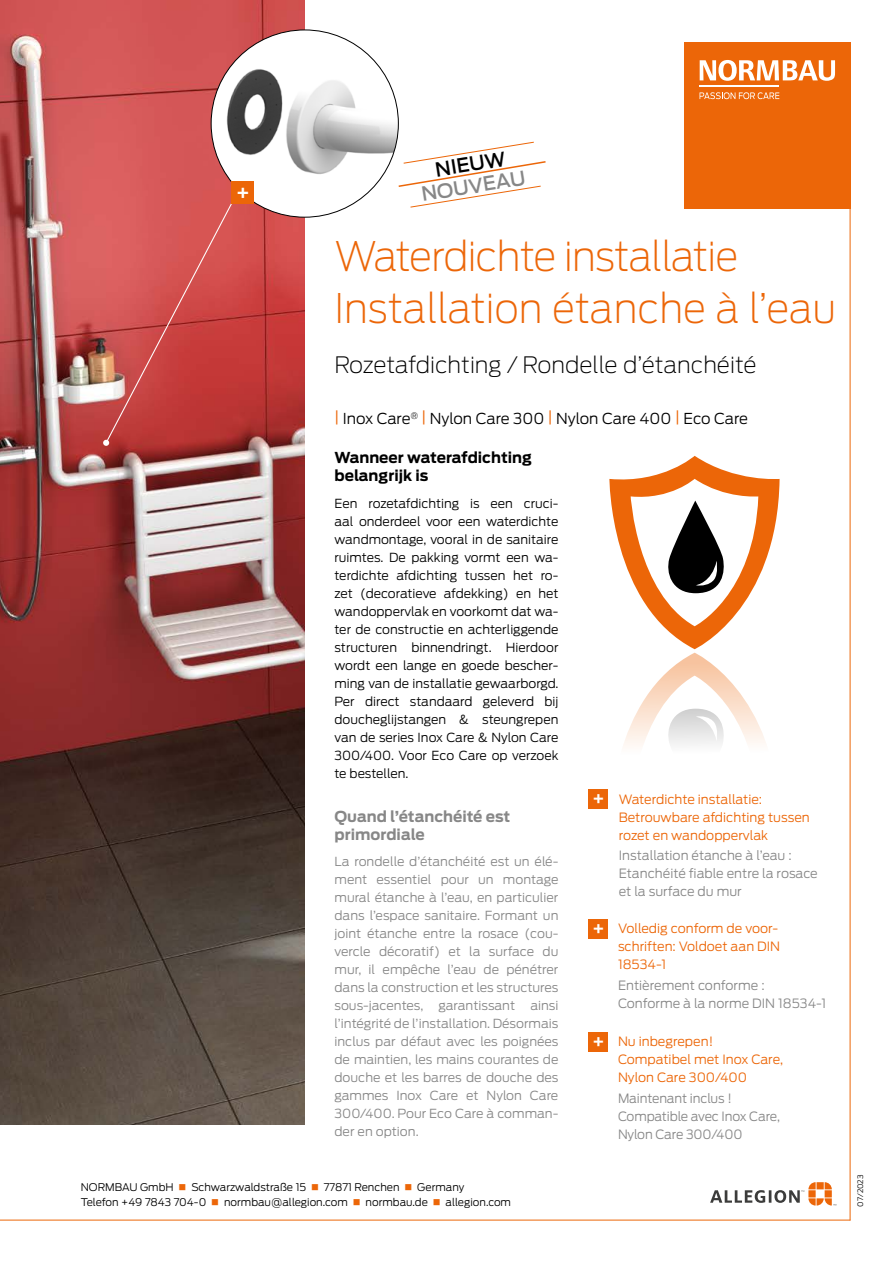
<style>
.page{position:relative;width:893px;height:1263px;background:#fff}
.page>*{position:absolute;margin:0;border:0;box-sizing:border-box;transform-origin:0 0}
.t1{font:200 40.5px "Antenna";color:#ec6608}
.t2{font:200 40.5px "Antenna";letter-spacing:-.02em;color:#ec6608}
.t3{font:200 22.5px "Antenna";color:#000}
.t4{font:500 20.25px "Antenna";color:#fff}
.t5{font:500 19.5px "Antenna";color:#878787}
.t6{font:500 19.5px "Antenna";color:#000}
.t7{font:500 18px "Antenna";color:#fff}
.t8{font:300 15px "Antenna";color:#000}
.t9{font:700 15px/18px "Antenna";color:#000}
.t10{font:700 15px/18px "Antenna";color:#878787}
.t11{font:300 12.75px/18px "Antenna";letter-spacing:-.01em;color:#878787}
.t12{font:300 12.75px/18px "Antenna";color:#ec6608}
.t13{font:300 12.45px/18px "Antenna";color:#878787;text-align:justify}
.t14{font:300 12.45px/18px "Antenna";color:#000;text-align:justify}
.t15{font:300 10.5px/15px "Antenna";color:#000}
.t16{font:300 7.5px "Antenna";color:#000}
.s1{color:#ec6608}
</style>
<div class="page">
<svg style="left:609px;top:456px;width:171px;height:290px"></svg>
<div style="left:588px;top:1031px;width:20px;height:20px;background:#ec6608"></div>
<div style="left:588px;top:919px;width:20px;height:19px;background:#ec6608"></div>
<div style="left:588px;top:789px;width:20px;height:20px;background:#ec6608"></div>
<img style="left:0;top:0;width:305px;height:1124px">
<img style="left:211px;top:30px;width:187px;height:187px;border-radius:94px">
<hr style="left:0;top:1220px;width:850px;height:1px;background:#ec6608">
<svg style="left:710px;top:1182px;width:126px;height:23px"></svg>
<div style="left:684px;top:43px;width:166px;height:166px;background:#ec6608"></div>
<svg style="left:700px;top:60px;width:135px;height:21px"></svg>
<hr style="left:700px;top:85px;width:79px;height:2px;background:#fff">
<svg style="left:699px;top:92px;width:80px;height:7px"></svg>
<hr style="left:850px;top:207px;width:1px;height:1013px;background:#ec6608">
<svg style="left:103px;top:191px;width:136px;height:255px;background:#cd4e4d"></svg>
<div style="left:232px;top:181px;width:22px;height:23px;background:#ec6608"></div>
<svg style="left:398px;top:142px;width:148px;height:66px"></svg>
<h3 class="t4" style="left:236px;top:180px;width:16px">+</h3>
<h3 class="t6" style="left:434px;top:158px;width:73px;rotate:-9deg">NIEUW</h3>
<h3 class="t5" style="left:420px;top:183px;width:107px;rotate:-9deg">NOUVEAU</h3>
<h1 class="t2" style="left:334px;top:232px;width:406px">Waterdichte installatie</h1>
<h1 class="t1" style="left:334px;top:284px;width:503px">Installation étanche à l’eau</h1>
<h2 class="t3" style="left:334px;top:351px;width:424px">Rozetafdichting / Rondelle d’étanchéité</h2>
<p class="t8" style="left:334px;top:409px;width:415px"><span class="s1">|</span> Inox Care<sup>®</sup> <span class="s1">|</span> Nylon Care 300 <span class="s1">|</span> Nylon Care 400 <span class="s1">|</span> Eco Care</p>
<p class="t9" style="left:334px;top:449px;width:199px">Wanneer waterafdichting belangrijk is</p>
<p class="t14" style="left:334px;top:494px;width:226px">Een rozetafdichting is een cruci&shy;aal onderdeel voor een waterdichte wandmontage, vooral in de sanitaire ruimtes. De pakking vormt een wa&shy;terdichte afdichting tussen het ro&shy;zet (decoratieve afdekking) en het wandoppervlak en voorkomt dat wa&shy;ter de constructie en achterliggende structuren binnendringt. Hierdoor wordt een lange en goede bescher&shy;ming van de installatie gewaarborgd.<br>Per direct standaard geleverd bij doucheglijstangen &amp; steungrepen van de series Inox Care &amp; Nylon Care 300/400. Voor Eco Care op verzoek te bestellen.</p>
<p class="t10" style="left:334px;top:807px;width:177px">Quand l’étanchéité est primordiale</p>
<p class="t13" style="left:334px;top:852px;width:225px">La rondelle d’étanchéité est un élé&shy;ment essentiel pour un montage mural étanche à l’eau, en particulier dans l’espace sanitaire. Formant un joint étanche entre la rosace (cou&shy;vercle décoratif) et la surface du mur, il empêche l’eau de pénétrer dans la construction et les structures sous-jacentes, garantissant ainsi l’intégrité de l’installation. Désormais inclus par défaut avec les poignées de maintien, les mains courantes de douche et les barres de douche des gammes Inox Care et Nylon Care 300/400. Pour Eco Care à comman&shy;der en option.</p>
<h3 class="t7" style="left:592px;top:787px;width:14px">+</h3>
<p class="t12" style="left:619px;top:790px;width:193px">Waterdichte installatie:<br>Betrouwbare afdichting tussen rozet en wandoppervlak</p>
<p class="t11" style="left:619px;top:847px;width:201px">Installation étanche à l’eau :<br>Etanchéité fiable entre la rosace et la surface du mur</p>
<h3 class="t7" style="left:592px;top:917px;width:14px">+</h3>
<p class="t12" style="left:618px;top:920px;width:164px">Volledig conform de voor&shy;schriften: Voldoet aan DIN<br>18534-1</p>
<p class="t11" style="left:618px;top:977px;width:210px">Entièrement conforme :<br>Conforme à la norme DIN 18534-1</p>
<h3 class="t7" style="left:592px;top:1030px;width:14px">+</h3>
<p class="t12" style="left:618px;top:1033px;width:167px">Nu inbegrepen!<br>Compatibel met Inox Care,<br>Nylon Care 300/400</p>
<p class="t11" style="left:618px;top:1090px;width:163px">Maintenant inclus !<br>Compatible avec Inox Care,<br>Nylon Care 300/400</p>
<p class="t15" style="left:81px;top:1179px;width:432px">NORMBAU GmbH <span class="s1">■</span> Schwarzwaldstraße 15 <span class="s1">■</span> 77871 Renchen <span class="s1">■</span> Germany<br>Telefon +49 7843 704-0 <span class="s1">■</span> normbau@allegion.com <span class="s1">■</span> normbau.de <span class="s1">■</span> allegion.com</p>
<p class="t16" style="left:856px;top:1206px;width:34px;rotate:-90deg">07/2023</p>
</div>
